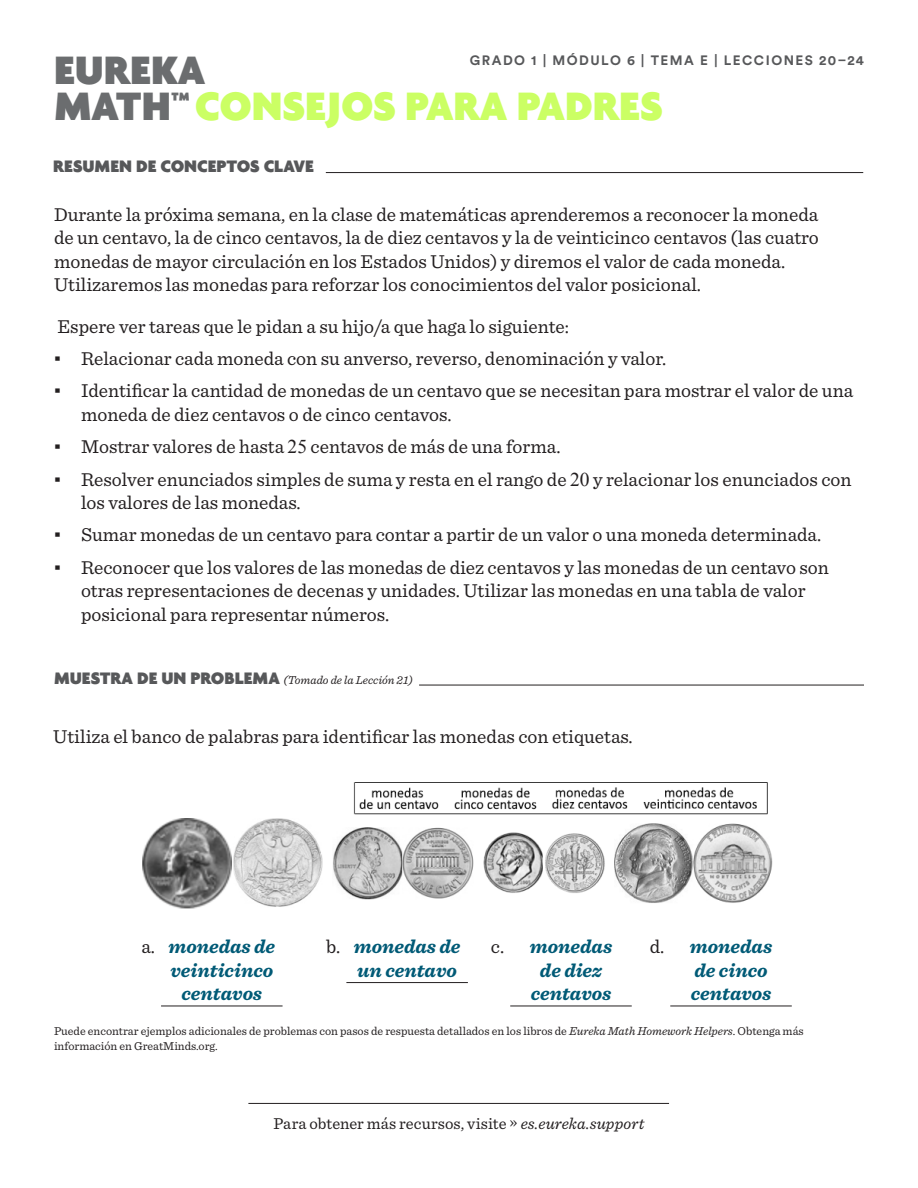
<style>
.page{position:relative;width:918px;height:1188px;background:#fff}
.page>*{position:absolute;margin:0;border:0;box-sizing:border-box;transform-origin:0 0}
.t1{font:900 42.9px/35.7px "Agenda";color:#cbff64}
.Body{font:19.5px/23.4px "Sentinel";color:#231f20}
.Body_Centered{font:italic 700 19.5px/23.4px "Sentinel";color:#005a76;text-align:center}
.Content_Header{font:900 18px "Agenda";color:#57585a}
.t2{font:16.5px "Sentinel";letter-spacing:.005em;color:#231f20}
.Section_Head{font:700 13.5px "Circular Std";letter-spacing:.11em;color:#57585a}
.Bullet_List{font:12px/14.4px "Sentinel";color:#231f20}
.Content_Header-2{font:italic 12px "Sentinel";color:#231f20}
.s1{color:#6b6d6f}
.s2{font-family:"Georgia"}
.s3{font-family:"Times New Roman"}
.s4{font-family:"Agenda";font-weight:900;font-style:normal;font-size:18px;color:#57585a}
.s5{font-style:italic}
</style>
<div class="page">
<hr style="left:326px;top:172px;width:537px;height:1px;background:#231f20">
<hr style="left:419px;top:685px;width:445px;height:1px;background:#231f20">
<img style="left:142px;top:782px;width:631px;height:127px">
<hr style="left:161px;top:1006px;width:122px;height:1px;background:#231f20">
<hr style="left:346px;top:982px;width:122px;height:1px;background:#231f20">
<hr style="left:510px;top:1006px;width:122px;height:1px;background:#231f20">
<hr style="left:670px;top:1006px;width:122px;height:1px;background:#231f20">
<hr style="left:248px;top:1103px;width:421px;height:1px;background:#231f20">
<p class="Section_Head" style="left:470px;top:51px;width:396px">GRADO 1 | MÓDULO 6 | TEMA E | LECCIONES 20–24</p>
<p class="t1" style="left:54px;top:52px;width:610px"><span class="s1">EUREKA<br>MATH™</span>CONSEJOS PARA PADRES</p>
<p class="Content_Header" style="left:53px;top:155px;width:262px">RESUMEN DE CONCEPTOS CLAVE</p>
<p class="Body" style="left:54px;top:202px;width:766px">Durante la próxima semana, en la clase de matemáticas aprenderemos a reconocer la moneda de un centavo, la de cinco centavos, la de diez centavos y la de veinticinco centavos (las cuatro monedas de mayor circulación en los Estados Unidos) y diremos el valor de cada moneda.<br>Utilizaremos las monedas para reforzar los conocimientos del valor posicional.</p>
<p class="Body" style="left:57px;top:313px;width:513px">Espere ver tareas que le pidan a su hijo/a que haga lo siguiente:</p>
<p class="Body" style="left:54px;top:346px;width:614px"><span class="s2">▪</span> Relacionar cada moneda con su anverso, reverso, denominación y valor.</p>
<p class="Body" style="left:81px;top:378px;width:774px;text-indent:-27px"><span class="s2">▪</span> Identificar la cantidad de monedas de un centavo que se necesitan para mostrar el valor de una moneda de diez centavos o de cinco centavos.</p>
<p class="Body" style="left:54px;top:434px;width:508px"><span class="s2">▪</span> Mostrar valores de hasta <span class="s3">25</span> centavos de más de una forma.</p>
<p class="Body" style="left:81px;top:466px;width:772px;text-indent:-27px"><span class="s2">▪</span> Resolver enunciados simples de suma y resta en el rango de <span class="s3">20</span> y relacionar los enunciados con los valores de las monedas.</p>
<p class="Body" style="left:54px;top:522px;width:769px"><span class="s2">▪</span> Sumar monedas de un centavo para contar a partir de un valor o una moneda determinada.</p>
<p class="Body" style="left:81px;top:554px;width:749px;text-indent:-27px"><span class="s2">▪</span> Reconocer que los valores de las monedas de diez centavos y las monedas de un centavo son otras representaciones de decenas y unidades. Utilizar las monedas en una tabla de valor posicional para representar números.</p>
<p class="Content_Header-2" style="left:54px;top:671px;width:360px"><span class="s4">MUESTRA DE UN PROBLEMA</span> (Tomado de la Lección 21)</p>
<p class="Body" style="left:53px;top:723px;width:581px">Utiliza el banco de palabras para identificar las monedas con etiquetas.</p>
<p class="Body" style="left:141px;top:934px;width:15px">a.</p>
<p class="Body_Centered" style="left:168px;top:934px;width:108px">monedas de veinticinco centavos</p>
<p class="Body" style="left:326px;top:934px;width:16px">b.</p>
<p class="Body_Centered" style="left:354px;top:934px;width:108px;text-align:left">monedas de un centavo</p>
<p class="Body" style="left:491px;top:934px;width:15px">c.</p>
<p class="Body_Centered" style="left:530px;top:934px;width:84px">monedas de diez centavos</p>
<p class="Body" style="left:650px;top:934px;width:16px">d.</p>
<p class="Body_Centered" style="left:690px;top:934px;width:84px;text-align:left">monedas de cinco centavos</p>
<p class="Bullet_List" style="left:54px;top:1023px;width:751px">Puede encontrar ejemplos adicionales de problemas con pasos de respuesta detallados en los libros de <span class="s5">Eureka Math Homework Helpers</span>. Obtenga más información en GreatMinds.org.</p>
<p class="t2" style="left:273px;top:1111px;width:373px">Para obtener más recursos, visite » <span class="s5">es.eureka.support</span></p>
</div>
